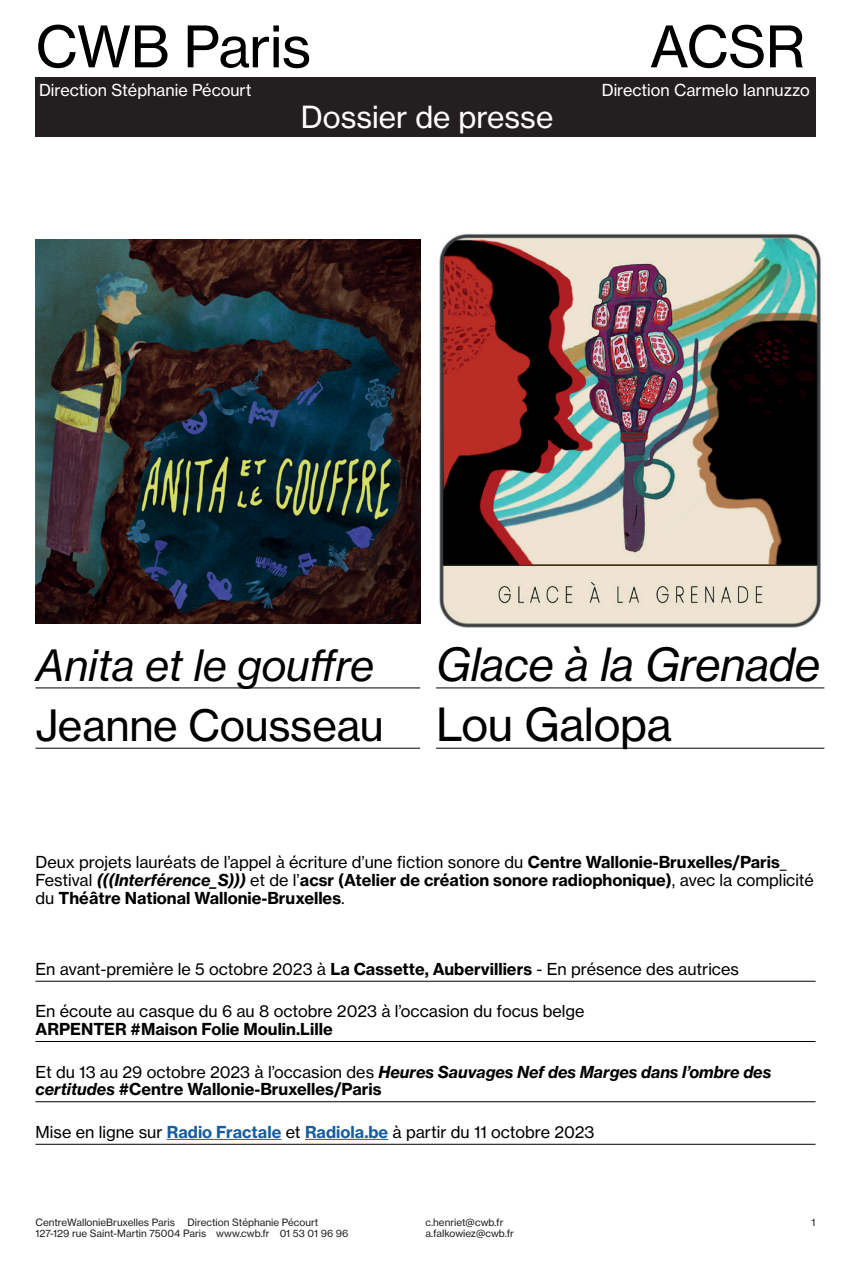
<style>
.page{position:relative;width:851px;height:1276px;background:#fff}
.page>*{position:absolute;margin:0;border:0;box-sizing:border-box;transform-origin:0 0}
.t1{font:56.25px "N Haas Grotesk TX Pro 55 Rg";letter-spacing:-.01em;color:#000001}
.t2{font:45px "N Haas Grotesk TX Pro 56 It";letter-spacing:-.01em;color:#000001}
.t3{font:45px "N Haas Grotesk TX Pro 55 Rg";letter-spacing:-.01em;color:#000001}
.t4{font:42.5px "N Haas Grotesk TX Pro 56 It";letter-spacing:-.01em;color:#000001}
.t5{font:42.5px "N Haas Grotesk TX Pro 55 Rg";letter-spacing:-.01em;color:#000001}
.t6{font:30px "N Haas Grotesk TX Pro 55 Rg";color:#fff}
.t7{font:16.25px "N Haas Grotesk TX Pro 55 Rg";color:#000001}
.t8{font:16.25px/17.8px "N Haas Grotesk TX Pro 75 Bd";color:#000001}
.t9{font:16.25px "N Haas Grotesk TX Pro 76 Bd It";color:#000001}
.t10{font:16.25px "N Haas Grotesk TX Pro 55 Rg";color:#fff}
.t11{font:10px "N Haas Grotesk TX Pro 55 Rg";color:#231f20}
.s1{font-family:"N Haas Grotesk TX Pro 75 Bd"}
.s2{font-family:"N Haas Grotesk TX Pro 55 Rg"}
.s3{font-family:"N Haas Grotesk TX Pro 76 Bd It"}
.s4{font-family:"N Haas Grotesk TX Pro 75 Bd";color:#175d9e}
</style>
<div class="page">
<div style="left:35px;top:78px;width:780px;height:24px;background:#231f20"></div>
<div style="left:35px;top:99px;width:780px;height:38px;background:#231f20"></div>
<hr style="left:35px;top:981px;width:780px;height:1px;background:#000001">
<hr style="left:35px;top:1041px;width:780px;height:1px;background:#000001">
<hr style="left:35px;top:1101px;width:780px;height:1px;background:#000001">
<hr style="left:35px;top:1144px;width:780px;height:1px;background:#000001">
<hr style="left:167px;top:1139px;width:114px;height:1px;background:#175d9e">
<hr style="left:305px;top:1139px;width:83px;height:1px;background:#175d9e">
<hr style="left:35px;top:687px;width:385px;height:1px;background:#000001">
<hr style="left:35px;top:748px;width:385px;height:1px;background:#000001">
<hr style="left:436px;top:687px;width:388px;height:1px;background:#000001">
<hr style="left:436px;top:748px;width:388px;height:1px;background:#000001">
<img style="left:439px;top:233px;width:382px;height:395px">
<img style="left:442px;top:564px;width:374px;height:1px">
<img style="left:35px;top:239px;width:385px;height:385px">
<h1 class="t1" style="left:35px;top:12px;width:277px">CWB Paris</h1>
<h1 class="t1" style="left:649px;top:12px;width:157px">ACSR</h1>
<p class="t10" style="left:39px;top:80px;width:214px">Direction Stéphanie Pécourt</p>
<p class="t10" style="left:601px;top:80px;width:209px">Direction Carmelo Iannuzzo</p>
<h3 class="t6" style="left:301px;top:98px;width:254px">Dossier de presse</h3>
<h3 class="t4" style="left:35px;top:639px;width:340px">Anita et le gouffre</h3>
<h3 class="t5" style="left:35px;top:699px;width:350px">Jeanne Cousseau</h3>
<h2 class="t2" style="left:436px;top:636px;width:386px">Glace à la Grenade</h2>
<h2 class="t3" style="left:436px;top:697px;width:237px">Lou Galopa</h2>
<p class="t7" style="left:35px;top:852px;width:752px">Deux projets lauréats de l’appel à écriture d’une fiction sonore du <span class="s1">Centre Wallonie-Bruxelles/Paris</span>_</p>
<p class="t8" style="left:35px;top:871px;width:779px"><span class="s2">Festival</span> <span class="s3">(((Interférence_S)))</span> <span class="s2">et de l’</span>acsr (Atelier de création sonore radiophonique)<span class="s2">, avec la complicité du</span> Théâtre National Wallonie-Bruxelles<span class="s2">.</span></p>
<p class="t7" style="left:35px;top:959px;width:705px">En avant-première le 5 octobre 2023 à <span class="s1">La Cassette, Aubervilliers</span> - En présence des autrices</p>
<p class="t7" style="left:35px;top:1001px;width:550px">En écoute au casque du 6 au 8 octobre 2023 à l’occasion du focus belge</p>
<p class="t8" style="left:35px;top:1020px;width:299px">ARPENTER #Maison Folie Moulin.Lille</p>
<p class="t9" style="left:35px;top:1061px;width:737px"><span class="s2">Et du 13 au 29 octobre 2023 à l’occasion des</span> Heures Sauvages Nef des Marges dans l’ombre des</p>
<p class="t8" style="left:35px;top:1080px;width:347px"><span class="s3">certitudes</span> #Centre Wallonie-Bruxelles/Paris</p>
<p class="t7" style="left:35px;top:1122px;width:560px">Mise en ligne sur <span class="s4">Radio Fractale</span> et <span class="s4">Radiola.be</span> à partir du 11 octobre 2023</p>
<p class="t11" style="left:35px;top:1216px;width:141px">CentreWallonieBruxelles Paris</p>
<p class="t11" style="left:188px;top:1216px;width:132px">Direction Stéphanie Pécourt</p>
<p class="t11" style="left:425px;top:1216px;width:80px">c.henriet@cwb.fr</p>
<p class="t11" style="left:811px;top:1216px;width:5px">1</p>
<p class="t11" style="left:35px;top:1227px;width:314px">127-129 rue Saint-Martin 75004 Paris www.cwb.fr 01 53 01 96 96</p>
<p class="t11" style="left:425px;top:1227px;width:90px">a.falkowiez@cwb.fr</p>
</div>
